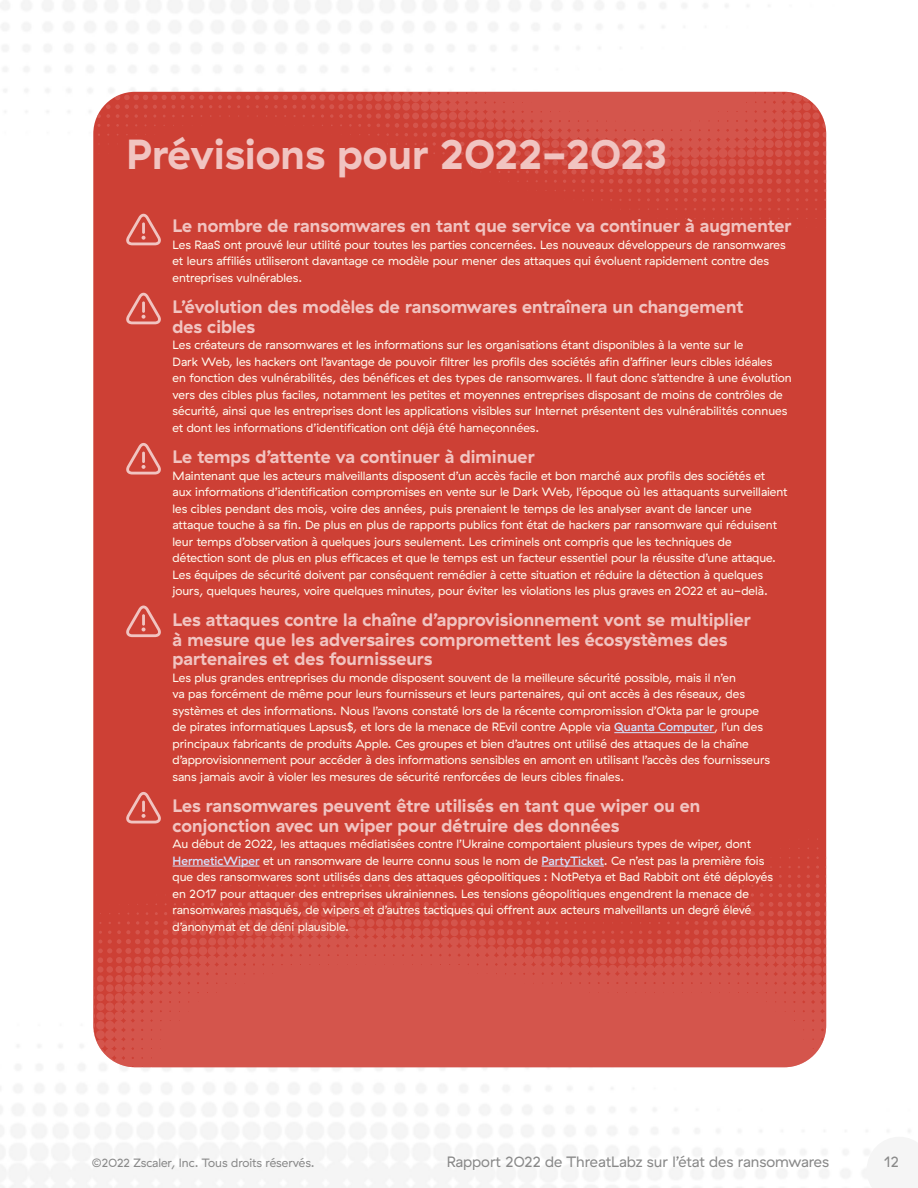
<style>
.page{position:relative;width:918px;height:1188px;background:#fff}
.page>*{position:absolute;margin:0;border:0;box-sizing:border-box;transform-origin:0 0}
.t1{font:700 42px "GT Haptik ZS";color:#f1c4c1}
.t2{font:700 18px/19.5px "GT Haptik ZS";color:#f1c4c1}
.t3{font:15px "GT Haptik ZS";color:#898989}
.t4{font:12px/16.5px "GT Haptik ZS";color:#fffaee}
.t5{font:12px "GT Haptik ZS";color:#898989}
.s1{font-weight:500;color:#d3e1fd}
</style>
<div class="page">
<div style="left:93px;top:92px;width:733px;height:975px;background:#cd4035;border-radius:42px"></div>
<svg style="left:93px;top:816px;width:733px;height:251px;fill:#d25047"></svg>
<svg style="left:93px;top:92px;width:733px;height:145px"></svg>
<hr style="left:614px;top:732px;width:100px;height:1px;background:#d3e1fd">
<hr style="left:173px;top:866px;width:87px;height:1px;background:#d3e1fd">
<hr style="left:542px;top:866px;width:62px;height:1px;background:#d3e1fd">
<svg style="left:126px;top:214px;width:35px;height:31px"></svg>
<svg style="left:126px;top:293px;width:35px;height:31px"></svg>
<svg style="left:126px;top:443px;width:35px;height:32px"></svg>
<svg style="left:126px;top:606px;width:35px;height:31px"></svg>
<svg style="left:126px;top:792px;width:35px;height:32px"></svg>
<h1 class="t1" style="left:126px;top:128px;width:543px">Prévisions pour 2022-2023</h1>
<h2 class="t2" style="left:173px;top:216px;width:621px">Le nombre de ransomwares en tant que service va continuer à augmenter</h2>
<p class="t4" style="left:173px;top:237px;width:615px">Les RaaS ont prouvé leur utilité pour toutes les parties concernées. Les nouveaux développeurs de ransomwares et leurs affiliés utiliseront davantage ce modèle pour mener des attaques qui évoluent rapidement contre des entreprises vulnérables.</p>
<h2 class="t2" style="left:173px;top:297px;width:572px">L’évolution des modèles de ransomwares entraînera un changement des cibles</h2>
<p class="t4" style="left:173px;top:337px;width:621px">Les créateurs de ransomwares et les informations sur les organisations étant disponibles à la vente sur le<br>Dark Web, les hackers ont l’avantage de pouvoir filtrer les profils des sociétés afin d’affiner leurs cibles idéales<br>en fonction des vulnérabilités, des bénéfices et des types de ransomwares. Il faut donc s’attendre à une évolution vers des cibles plus faciles, notamment les petites et moyennes entreprises disposant de moins de contrôles de sécurité, ainsi que les entreprises dont les applications visibles sur Internet présentent des vulnérabilités connues et dont les informations d’identification ont déjà été hameçonnées.</p>
<h2 class="t2" style="left:173px;top:447px;width:364px">Le temps d’attente va continuer à diminuer</h2>
<p class="t4" style="left:173px;top:467px;width:617px">Maintenant que les acteurs malveillants disposent d’un accès facile et bon marché aux profils des sociétés et<br>aux informations d’identification compromises en vente sur le Dark Web, l’époque où les attaquants surveillaient les cibles pendant des mois, voire des années, puis prenaient le temps de les analyser avant de lancer une attaque touche à sa fin. De plus en plus de rapports publics font état de hackers par ransomware qui réduisent leur temps d’observation à quelques jours seulement. Les criminels ont compris que les techniques de<br>détection sont de plus en plus efficaces et que le temps est un facteur essentiel pour la réussite d’une attaque.<br>Les équipes de sécurité doivent par conséquent remédier à cette situation et réduire la détection à quelques jours, quelques heures, voire quelques minutes, pour éviter les violations les plus graves en 2022 et au-delà.</p>
<h2 class="t2" style="left:173px;top:610px;width:580px">Les attaques contre la chaîne d’approvisionnement vont se multiplier à mesure que les adversaires compromettent les écosystèmes des partenaires et des fournisseurs</h2>
<p class="t4" style="left:173px;top:670px;width:599px">Les plus grandes entreprises du monde disposent souvent de la meilleure sécurité possible, mais il n’en<br>va pas forcément de même pour leurs fournisseurs et leurs partenaires, qui ont accès à des réseaux, des systèmes et des informations. Nous l’avons constaté lors de la récente compromission d’Okta par le groupe de pirates informatiques Lapsus$, et lors de la menace de REvil contre Apple via <span class="s1">Quanta Computer</span>, l’un des principaux fabricants de produits Apple. Ces groupes et bien d’autres ont utilisé des attaques de la chaîne d’approvisionnement pour accéder à des informations sensibles en amont en utilisant l’accès des fournisseurs sans jamais avoir à violer les mesures de sécurité renforcées de leurs cibles finales.</p>
<h2 class="t2" style="left:173px;top:796px;width:529px">Les ransomwares peuvent être utilisés en tant que wiper ou en conjonction avec un wiper pour détruire des données</h2>
<p class="t4" style="left:173px;top:836px;width:602px">Au début de 2022, les attaques médiatisées contre l’Ukraine comportaient plusieurs types de wiper, dont <span class="s1">HermeticWiper</span> et un ransomware de leurre connu sous le nom de <span class="s1">PartyTicket</span>. Ce n’est pas la première fois que des ransomwares sont utilisés dans des attaques géopolitiques : NotPetya et Bad Rabbit ont été déployés en 2017 pour attaquer des entreprises ukrainiennes. Les tensions géopolitiques engendrent la menace de ransomwares masqués, de wipers et d’autres tactiques qui offrent aux acteurs malveillants un degré élevé d’anonymat et de déni plausible.</p>
<p class="t5" style="left:92px;top:1156px;width:225px">©2022 Zscaler, Inc. Tous droits réservés.</p>
<p class="t3" style="left:447px;top:1153px;width:384px">Rapport 2022 de ThreatLabz sur l’état des ransomwares</p>
<p class="t3" style="left:884px;top:1153px;width:17px">12</p>
</div>
